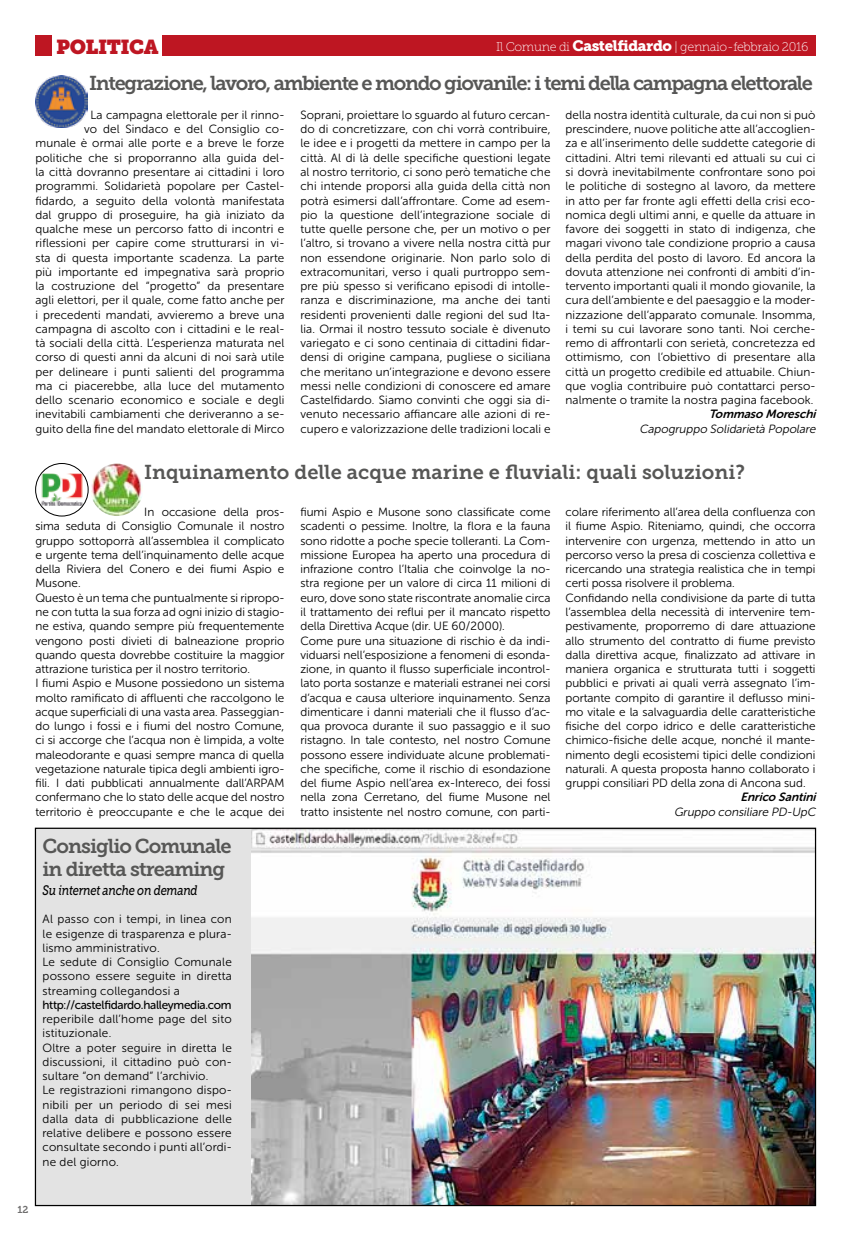
<style>
.page{position:relative;width:851px;height:1241px;background:#fff}
.page>*{position:absolute;margin:0;border:0;box-sizing:border-box;transform-origin:0 0}
.t1{font:20px "Museo Slab 700";letter-spacing:-.065em;color:#575756}
.t2{font:20px "Museo Slab 700";color:#575756}
.t3{font:20px/22.5px "Museo Slab 700";letter-spacing:-.045em;color:#575756}
.t4{font:20px "Museo Slab";letter-spacing:-.025em;color:#be1622}
.t5{font:italic 13.75px "Museo Slab 500";letter-spacing:-.02em;color:#000;scale:.81 1}
.t6{font:12.5px "Museo Slab 100";letter-spacing:-.025em;color:#fff}
.t7{font:11.88px/14.2px "Museo Sans Rounded 300";color:#000}
.t8{font:11.88px/14.2px "Museo Sans Rounded 300";letter-spacing:.02em;color:#000}
.t9{font:italic 11.88px "Museo Sans Rounded 300";color:#000}
.t10{font:11.88px "Museo Sans Rounded 500";letter-spacing:-.025em;color:#000}
.t11{font:italic 11.88px "Museo Sans Rounded 700";color:#000}
.t12{font:10px "Museo Slab 700";color:#706f6f}
.s1{font-family:"Museo Slab 900";font-size:15px}
</style>
<div class="page">
<div style="left:35px;top:35px;width:780px;height:21px;background:#be1622"></div>
<div style="left:53px;top:30px;width:109px;height:34px;background:#fff"></div>
<img style="left:35px;top:75px;width:53px;height:53px">
<img style="left:39px;top:473px;width:46px;height:33px">
<div style="left:35px;top:463px;width:53px;height:53px;border:1px solid #000;border-radius:50%"></div>
<img style="left:91px;top:463px;width:51px;height:53px">
<div style="left:35px;top:828px;width:780px;height:377px;background:#e3e3e3"></div>
<img style="left:252px;top:829px;width:562px;height:374px">
<h1 class="t4" style="left:56px;top:36px;width:104px">POLITICA</h1>
<h1 class="t1" style="left:89px;top:72px;width:725px">Integrazione, lavoro, ambiente e mondo giovanile: i temi della campagna elettorale</h1>
<p class="t7" style="left:35px;top:108px;width:250px;text-align:right">La campagna elettorale per il rinno-<br>vo del Sindaco e del Consiglio co-<br>munale è ormai alle porte e a breve le forze politiche che si proporranno alla guida del&shy;la città dovranno presentare ai cittadini i loro programmi. Solidarietà popolare per Castel&shy;fidardo, a seguito della volontà manifestata dal gruppo di proseguire, ha già iniziato da qualche mese un percorso fatto di incontri e riflessioni per capire come strutturarsi in vi&shy;sta di questa importante scadenza. La parte più importante ed impegnativa sarà proprio la costruzione del “progetto” da presentare agli elettori, per il quale, come fatto anche per i precedenti mandati, avvieremo a breve una campagna di ascolto con i cittadini e le real&shy;tà sociali della città. L’esperienza maturata nel corso di questi anni da alcuni di noi sarà utile per delineare i punti salienti del programma ma ci piacerebbe, alla luce del mutamento dello scenario economico e sociale e degli inevitabili cambiamenti che deriveranno a se&shy;guito della fine del mandato elettorale di Mirco</p>
<p class="t7" style="left:300px;top:108px;width:251px;text-align:justify">Soprani, proiettare lo sguardo al futuro cercan&shy;do di concretizzare, con chi vorrà contribuire, le idee e i progetti da mettere in campo per la città. Al di là delle specifiche questioni legate al nostro territorio, ci sono però tematiche che chi intende proporsi alla guida della città non potrà esimersi dall’affrontare. Come ad esem&shy;pio la questione dell’integrazione sociale di tutte quelle persone che, per un motivo o per l’altro, si trovano a vivere nella nostra città pur non essendone originarie. Non parlo solo di extracomunitari, verso i quali purtroppo sem&shy;pre più spesso si verificano episodi di intolle&shy;ranza e discriminazione, ma anche dei tanti residenti provenienti dalle regioni del sud Ita&shy;lia. Ormai il nostro tessuto sociale è divenuto variegato e ci sono centinaia di cittadini fidar&shy;densi di origine campana, pugliese o siciliana che meritano un’integrazione e devono essere messi nelle condizioni di conoscere ed amare Castelfidardo. Siamo convinti che oggi sia di&shy;venuto necessario affiancare alle azioni di re&shy;cupero e valorizzazione delle tradizioni locali e</p>
<p class="t7" style="left:565px;top:108px;width:251px;text-align:justify">della nostra identità culturale, da cui non si può prescindere, nuove politiche atte all’accoglien&shy;za e all’inserimento delle suddette categorie di cittadini. Altri temi rilevanti ed attuali su cui ci si dovrà inevitabilmente confrontare sono poi le politiche di sostegno al lavoro, da mettere in atto per far fronte agli effetti della crisi eco&shy;nomica degli ultimi anni, e quelle da attuare in favore dei soggetti in stato di indigenza, che magari vivono tale condizione proprio a causa della perdita del posto di lavoro. Ed ancora la dovuta attenzione nei confronti di ambiti d’in&shy;tervento importanti quali il mondo giovanile, la cura dell’ambiente e del paesaggio e la moder&shy;nizzazione dell’apparato comunale. Insomma, i temi su cui lavorare sono tanti. Noi cerche&shy;remo di affrontarli con serietà, concretezza ed ottimismo, con l’obiettivo di presentare alla città un progetto credibile ed attuabile. Chiun&shy;que voglia contribuire può contattarci perso&shy;nalmente o tramite la nostra pagina facebook.</p>
<p class="t6" style="left:496px;top:40px;width:314px">Il Comune di <span class="s1">Castelfidardo</span> | gennaio-febbraio 2016</p>
<p class="t11" style="left:708px;top:407px;width:112px">Tommaso Moreschi</p>
<p class="t9" style="left:639px;top:422px;width:180px">Capogruppo Solidarietà Popolare</p>
<h1 class="t2" style="left:144px;top:461px;width:602px">Inquinamento delle acque marine e fluviali: quali soluzioni?</h1>
<p class="t7" style="left:35px;top:505px;width:250px;text-indent:109px">In occasione della pros&shy;sima seduta di Consiglio Comunale il nostro gruppo sottoporrà all’assemblea il complicato e urgente tema dell’inquinamento delle acque della Riviera del Conero e dei fiumi Aspio e Musone.<br>Questo è un tema che puntualmente si ripropo&shy;ne con tutta la sua forza ad ogni inizio di stagio&shy;ne estiva, quando sempre più frequentemente vengono posti divieti di balneazione proprio quando questa dovrebbe costituire la maggior attrazione turistica per il nostro territorio.<br>I fiumi Aspio e Musone possiedono un sistema molto ramificato di affluenti che raccolgono le acque superficiali di una vasta area. Passeggian&shy;do lungo i fossi e i fiumi del nostro Comune, ci si accorge che l’acqua non è limpida, a volte maleodorante e quasi sempre manca di quella vegetazione naturale tipica degli ambienti igro&shy;fili. I dati pubblicati annualmente dall’ARPAM confermano che lo stato delle acque del nostro territorio è preoccupante e che le acque dei</p>
<p class="t7" style="left:300px;top:505px;width:251px">fiumi Aspio e Musone sono classificate come scadenti o pessime. Inoltre, la flora e la fauna sono ridotte a poche specie tolleranti. La Com&shy;missione Europea ha aperto una procedura di infrazione contro l’Italia che coinvolge la no&shy;stra regione per un valore di circa 11 milioni di euro, dove sono state riscontrate anomalie circa il trattamento dei reflui per il mancato rispetto della Direttiva Acque (dir. UE 60/2000).<br>Come pure una situazione di rischio è da indi&shy;viduarsi nell’esposizione a fenomeni di esonda&shy;zione, in quanto il flusso superficiale incontrol&shy;lato porta sostanze e materiali estranei nei corsi d’acqua e causa ulteriore inquinamento. Senza dimenticare i danni materiali che il flusso d’ac&shy;qua provoca durante il suo passaggio e il suo ristagno. In tale contesto, nel nostro Comune possono essere individuate alcune problemati&shy;che specifiche, come il rischio di esondazione del fiume Aspio nell’area ex-Intereco, dei fossi nella zona Cerretano, del fiume Musone nel tratto insistente nel nostro comune, con parti-</p>
<p class="t7" style="left:565px;top:505px;width:251px">colare riferimento all’area della confluenza con il fiume Aspio. Riteniamo, quindi, che occorra intervenire con urgenza, mettendo in atto un percorso verso la presa di coscienza collettiva e ricercando una strategia realistica che in tempi certi possa risolvere il problema.<br>Confidando nella condivisione da parte di tutta l’assemblea della necessità di intervenire tem&shy;pestivamente, proporremo di dare attuazione allo strumento del contratto di fiume previsto dalla direttiva acque, finalizzato ad attivare in maniera organica e strutturata tutti i soggetti pubblici e privati ai quali verrà assegnato l’im&shy;portante compito di garantire il deflusso mini&shy;mo vitale e la salvaguardia delle caratteristiche fisiche del corpo idrico e delle caratteristiche chimico-fisiche delle acque, nonché il mante&shy;nimento degli ecosistemi tipici delle condizioni naturali. A questa proposta hanno collaborato i gruppi consiliari PD della zona di Ancona sud.</p>
<p class="t11" style="left:740px;top:790px;width:80px">Enrico Santini</p>
<p class="t9" style="left:674px;top:805px;width:145px">Gruppo consiliare PD-UpC</p>
<h1 class="t3" style="left:43px;top:835px;width:191px">Consiglio Comunale in diretta streaming</h1>
<p class="t5" style="left:43px;top:882px;width:193px">Su internet anche on demand</p>
<p class="t8" style="left:43px;top:912px;width:191px">Al passo con i tempi, in linea con le esigenze di trasparenza e plura&shy;lismo amministrativo.<br>Le sedute di Consiglio Comunale possono essere seguite in diretta streaming collegandosi a</p>
<p class="t10" style="left:43px;top:998px;width:190px">http://castelfidardo.halleymedia.com</p>
<p class="t8" style="left:43px;top:1011px;width:191px">reperibile dall’home page del sito istituzionale.<br>Oltre a poter seguire in diretta le discussioni, il cittadino può con&shy;sultare “on demand” l’archivio.<br>Le registrazioni rimangono dispo&shy;nibili per un periodo di sei mesi dalla data di pubblicazione delle relative delibere e possono essere consultate secondo i punti all’ordi&shy;ne del giorno.</p>
<p class="t12" style="left:17px;top:1203px;width:12px">12</p>
</div>
